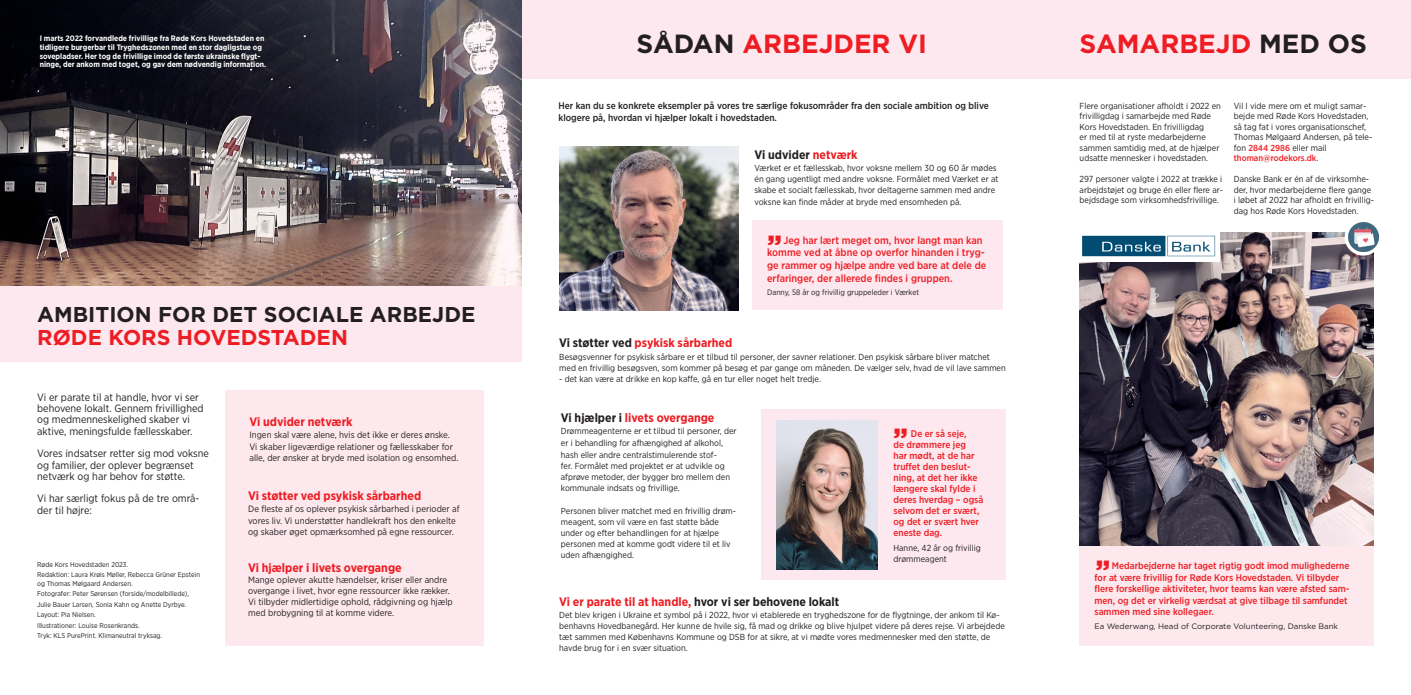
<style>
.page{position:relative;width:1411px;height:695px;background:#fff}
.page>*{position:absolute;margin:0;border:0;box-sizing:border-box;transform-origin:0 0}
.t1{font:700 26.25px "Gotham";color:#ee1d23}
.t2{font:900 26.25px "Gotham";color:#ee1d23}
.t3{font:700 21.44px/22.8px "Gotham";color:#231f20}
.t4{font:700 12.25px "Gotham Narrow";color:#ee1d23}
.t5{font:700 12.25px "Gotham Narrow";color:#231f20}
.t6{font:10.59px/11.3px "Gotham Narrow";color:#231f20}
.t7{font:500 10.5px/12.6px "Gotham Narrow";color:#ee1d23}
.t8{font:500 9.62px/10.9px "Gotham Narrow";color:#ee1d23}
.t9{font:500 9.62px/11.5px "Gotham Narrow";color:#231f20}
.t10{font:9.19px/11px "Gotham Narrow";color:#231f20}
.t11{font:8.75px/10.5px "Gotham Narrow";color:#231f20}
.t12{font:700 7.88px/8.8px "Gotham Narrow";color:#fff}
.t13{font:7.88px "Gotham";color:#231f20}
.t14{font:7.88px "Gotham Narrow";color:#231f20}
.t15{font:7px/10.5px "Gotham Narrow";color:#231f20}
.s1{color:#ee1d23}
.s2{color:#231f20}
.s3{font-weight:500;color:#ee1d23}
</style>
<div class="page">
<div style="left:752px;top:220px;width:250px;height:90px;background:#fce8ee"></div>
<img style="left:1079px;top:232px;width:294px;height:314px">
<div style="left:761px;top:409px;width:244px;height:170px;background:#fce8ee"></div>
<div style="left:0;top:285px;width:521px;height:77px;background:#fce8ee"></div>
<div style="left:521px;top:0;width:889px;height:78px;background:#fce8ee"></div>
<img style="left:0;top:0;width:521px;height:285px">
<div style="left:1079px;top:546px;width:294px;height:99px;background:#fce8ed"></div>
<img style="left:559px;top:146px;width:179px;height:164px">
<img style="left:776px;top:420px;width:101px;height:149px">
<img style="left:1079px;top:232px;width:139px;height:29px">
<div style="left:226px;top:389px;width:258px;height:256px;background:#fce8ed"></div>
<svg style="left:1344px;top:218px;width:37px;height:37px"></svg>
<img style="left:1347px;top:222px;width:30px;height:30px">
<p class="t12" style="left:40px;top:34px;width:228px">I marts 2022 forvandlede frivillige fra Røde Kors Hovedstaden en tidligere burgerbar til Tryghedszonen med en stor dagligstue og sovepladser. Her tog de frivillige imod de første ukrainske flygt&shy;ninge, der ankom med toget, og gav dem nødvendig information.</p>
<p class="t3" style="left:37px;top:303px;width:440px">AMBITION FOR DET SOCIALE ARBEJDE<br><span class="s1">RØDE KORS HOVEDSTADEN</span></p>
<p class="t6" style="left:37px;top:391px;width:168px">Vi er parate til at handle, hvor vi ser behovene lokalt. Gennem frivillighed og medmenneskelighed skaber vi aktive, meningsfulde fællesskaber.</p>
<p class="t6" style="left:37px;top:447px;width:173px">Vores indsatser retter sig mod voksne og familier, der oplever begrænset netværk og har behov for støtte.</p>
<p class="t6" style="left:37px;top:493px;width:164px">Vi har særligt fokus på de tre områ&shy;der til højre:</p>
<p class="t15" style="left:37px;top:558px;width:164px">Røde Kors Hovedstaden 2023.<br>Redaktion: Laura Krøis Møller, Rebecca Grüner Epstein</p>
<p class="t15" style="left:37px;top:578px;width:153px">og Thomas Mølgaard Andersen.<br>Fotografer: Peter Sørensen (forside/modelbillede), Julie Bauer Larsen, Sonia Kahn og Anette Dyrbye.<br>Layout: Pia Nielsen.</p>
<p class="t15" style="left:37px;top:620px;width:126px">Illustrationer: Louise Rosenkrands.<br>Tryk: KLS PurePrint. Klimaneutral tryksag.</p>
<p class="t4" style="left:249px;top:413px;width:105px">Vi udvider netværk</p>
<p class="t10" style="left:249px;top:428px;width:205px;line-height:12.2px">Ingen skal være alene, hvis det ikke er deres ønske.<br>Vi skaber ligeværdige relationer og fællesskaber for</p>
<p class="t10" style="left:249px;top:452px;width:211px">alle, der ønsker at bryde med isolation og ensomhed.</p>
<p class="t4" style="left:248px;top:487px;width:174px">Vi støtter ved psykisk sårbarhed</p>
<p class="t10" style="left:248px;top:503px;width:213px;line-height:11.4px">De fleste af os oplever psykisk sårbarhed i perioder af vores liv. Vi understøtter handlekraft hos den enkelte og skaber øget opmærksomhed på egne ressourcer.</p>
<p class="t4" style="left:248px;top:559px;width:155px">Vi hjælper i livets overgange</p>
<p class="t10" style="left:248px;top:574px;width:206px">Mange oplever akutte hændelser, kriser eller andre overgange i livet, hvor egne ressourcer ikke rækker.<br>Vi tilbyder midlertidige ophold, rådgivning og hjælp med brobygning til at komme videre.</p>
<p class="t1" style="left:636px;top:27px;width:292px"><span class="s2">SÅDAN</span> ARBEJDER VI</p>
<p class="t1" style="left:1079px;top:27px;width:289px">SAMARBEJD <span class="s2">MED OS</span></p>
<p class="t9" style="left:558px;top:100px;width:432px">Her kan du se konkrete eksempler på vores tre særlige fokusområder fra den sociale ambition og blive klogere på, hvordan vi hjælper lokalt i hovedstaden.</p>
<p class="t11" style="left:1079px;top:100px;width:143px">Flere organisationer afholdt i 2022 en frivilligdag i samarbejde med Røde Kors Hovedstaden. En frivilligdag<br>er med til at ryste medarbejderne sammen samtidig med, at de hjælper udsatte mennesker i hovedstaden.</p>
<p class="t11" style="left:1079px;top:174px;width:145px;text-align:justify">297 personer valgte i 2022 at trække i arbejdstøjet og bruge én eller flere ar&shy;bejdsdage som virksomhedsfrivillige.</p>
<p class="t5" style="left:754px;top:146px;width:105px">Vi udvider <span class="s1">netværk</span></p>
<p class="t11" style="left:754px;top:162px;width:245px;line-height:11.2px">Værket er et fællesskab, hvor voksne mellem 30 og 60 år mødes én gang ugentligt med andre voksne. Formålet med Værket er at skabe et socialt fællesskab, hvor deltagerne sammen med andre voksne kan finde måder at bryde med ensomheden på.</p>
<p class="t2" style="left:767px;top:227px;width:16px">”</p>
<p class="t7" style="left:767px;top:233px;width:221px;text-indent:16px">Jeg har lært meget om, hvor langt man kan komme ved at åbne op overfor hinanden i tryg&shy;ge rammer og hjælpe andre ved bare at dele de erfaringer, der allerede findes i gruppen.</p>
<p class="t14" style="left:767px;top:287px;width:153px">Danny, 58 år og frivillig gruppeleder i Værket</p>
<p class="t11" style="left:1233px;top:100px;width:140px">Vil I vide mere om et muligt samar&shy;bejde med Røde Kors Hovedstaden, så tag fat i vores organisationschef,<br>Thomas Mølgaard Andersen, på tele&shy;fon <span class="s3">2844 2986</span> eller mail <span class="s3">thoman@rodekors.dk</span>.</p>
<p class="t11" style="left:1233px;top:174px;width:142px">Danske Bank er én af de virksomhe&shy;der, hvor medarbejderne flere gange i løbet af 2022 har afholdt en frivillig&shy;dag hos Røde Kors Hovedstaden.</p>
<p class="t4" style="left:559px;top:335px;width:174px"><span class="s2">Vi støtter ved</span> psykisk sårbarhed</p>
<p class="t11" style="left:559px;top:351px;width:448px;line-height:11.2px">Besøgsvenner for psykisk sårbare er et tilbud til personer, der savner relationer. Den psykisk sårbare bliver matchet med en frivillig besøgsven, som kommer på besøg et par gange om måneden. De vælger selv, hvad de vil lave sammen</p>
<p class="t11" style="left:559px;top:373px;width:263px">- det kan være at drikke en kop kaffe, gå en tur eller noget helt tredje.</p>
<p class="t4" style="left:561px;top:409px;width:155px"><span class="s2">Vi hjælper i</span> livets overgange</p>
<p class="t11" style="left:561px;top:424px;width:177px;line-height:12.2px">Drømmeagenterne er et tilbud til personer, der er i behandling for afhængighed af alkohol,</p>
<p class="t11" style="left:561px;top:448px;width:171px;line-height:11.2px">hash eller andre centralstimulerende stof&shy;fer. Formålet med projektet er at udvikle og afprøve metoder, der bygger bro mellem den kommunale indsats og frivillige.</p>
<p class="t11" style="left:561px;top:504px;width:177px;line-height:11.2px">Personen bliver matchet med en frivillig drøm&shy;meagent, som vil være en fast støtte både under og efter behandlingen for at hjælpe personen med at komme godt videre til et liv uden afhængighed.</p>
<p class="t5" style="left:559px;top:593px;width:281px"><span class="s1">Vi er parate til at handle,</span> hvor vi ser behovene lokalt</p>
<p class="t11" style="left:559px;top:608px;width:447px;line-height:11.2px">Det blev krigen i Ukraine et symbol på i 2022, hvor vi etablerede en tryghedszone for de flygtninge, der ankom til Kø&shy;benhavns Hovedbanegård. Her kunne de hvile sig, få mad og drikke og blive hjulpet videre på deres rejse. Vi arbejdede tæt sammen med Københavns Kommune og DSB for at sikre, at vi mødte vores medmennesker med den støtte, de havde brug for i en svær situation.</p>
<p class="t2" style="left:893px;top:419px;width:16px">”</p>
<p class="t8" style="left:893px;top:428px;width:91px;text-indent:17px">De er så seje,<br>de drømmere jeg<br>har mødt, at de har truffet den beslut&shy;ning, at det her ikke længere skal fylde i deres hverdag – også selvom det er svært, og det er svært hver eneste dag.</p>
<p class="t11" style="left:893px;top:542px;width:89px">Hanne, 42 år og frivillig drømmeagent</p>
<p class="t2" style="left:1095px;top:552px;width:16px">”</p>
<p class="t8" style="left:1094px;top:560px;width:256px;line-height:11.5px;text-indent:17px">Medarbejderne har taget rigtig godt imod mulighederne for at være frivillig for Røde Kors Hovedstaden. Vi tilbyder flere forskellige aktiviteter, hvor teams kan være afsted sam&shy;men, og det er virkelig værdsat at give tilbage til samfundet sammen med sine kollegaer.</p>
<p class="t13" style="left:1094px;top:621px;width:245px">Ea Wederwang, Head of Corporate Volunteering, Danske Bank</p>
</div>
